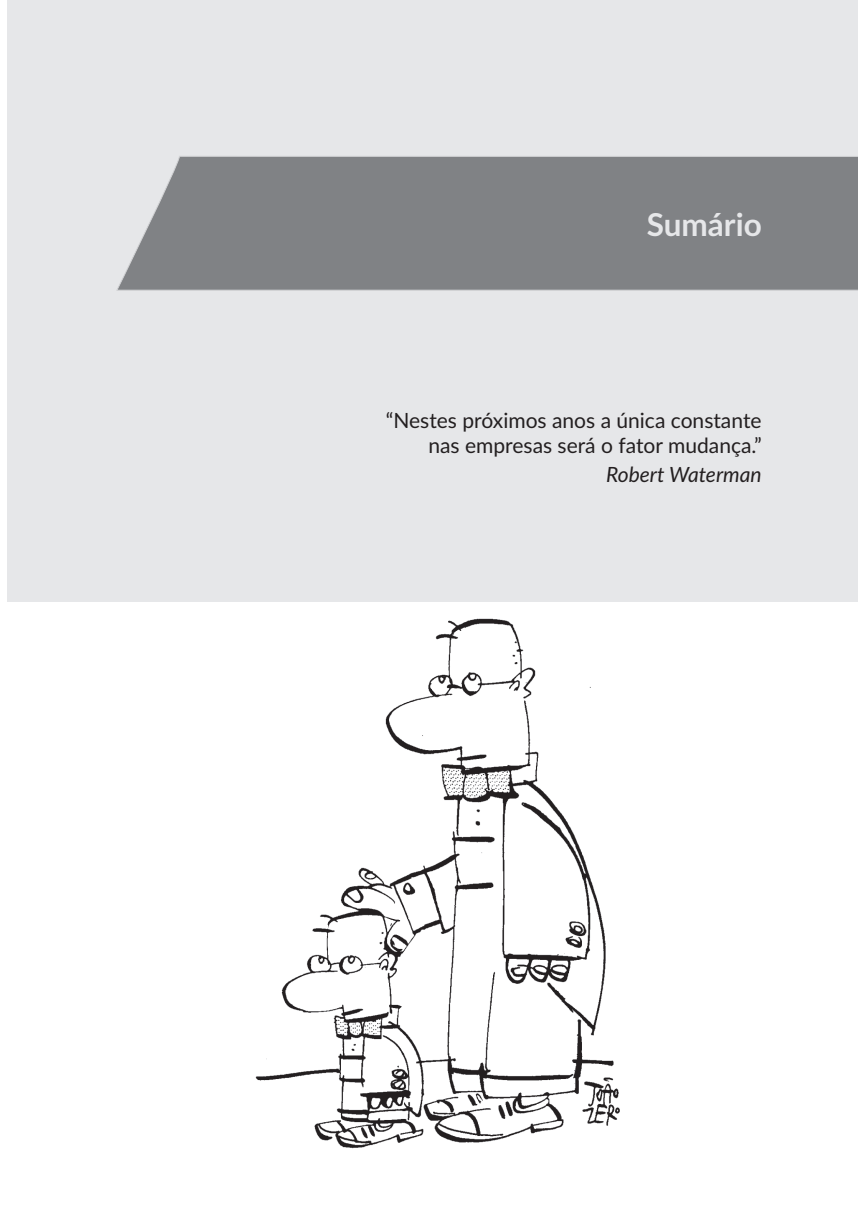
<style>
.page{position:relative;width:858px;height:1205px;background:#fff}
.page>*{position:absolute;margin:0;border:0;box-sizing:border-box;transform-origin:0 0}
.t1{font:700 31.5px "Lato";color:#e6e7e9}
.t2{font:21px/24.5px "Lato";color:#231f20;text-align:right}
.t3{font:italic 21px "Lato";color:#231f20}
</style>
<div class="page">
<div style="left:7px;top:0;width:850px;height:601px;background:#e6e7e9"></div>
<div style="left:116px;top:156px;width:741px;height:135px;background:#808285"></div>
<img style="left:255px;top:618px;width:365px;height:531px">
<h1 class="t1" style="left:646px;top:201px;width:116px">Sumário</h1>
<p class="t2" style="left:385px;top:407px;width:377px">“Nestes próximos anos a única constante nas empresas será o fator mudança.”</p>
<p class="t3" style="left:606px;top:459px;width:157px">Robert Waterman</p>
</div>
